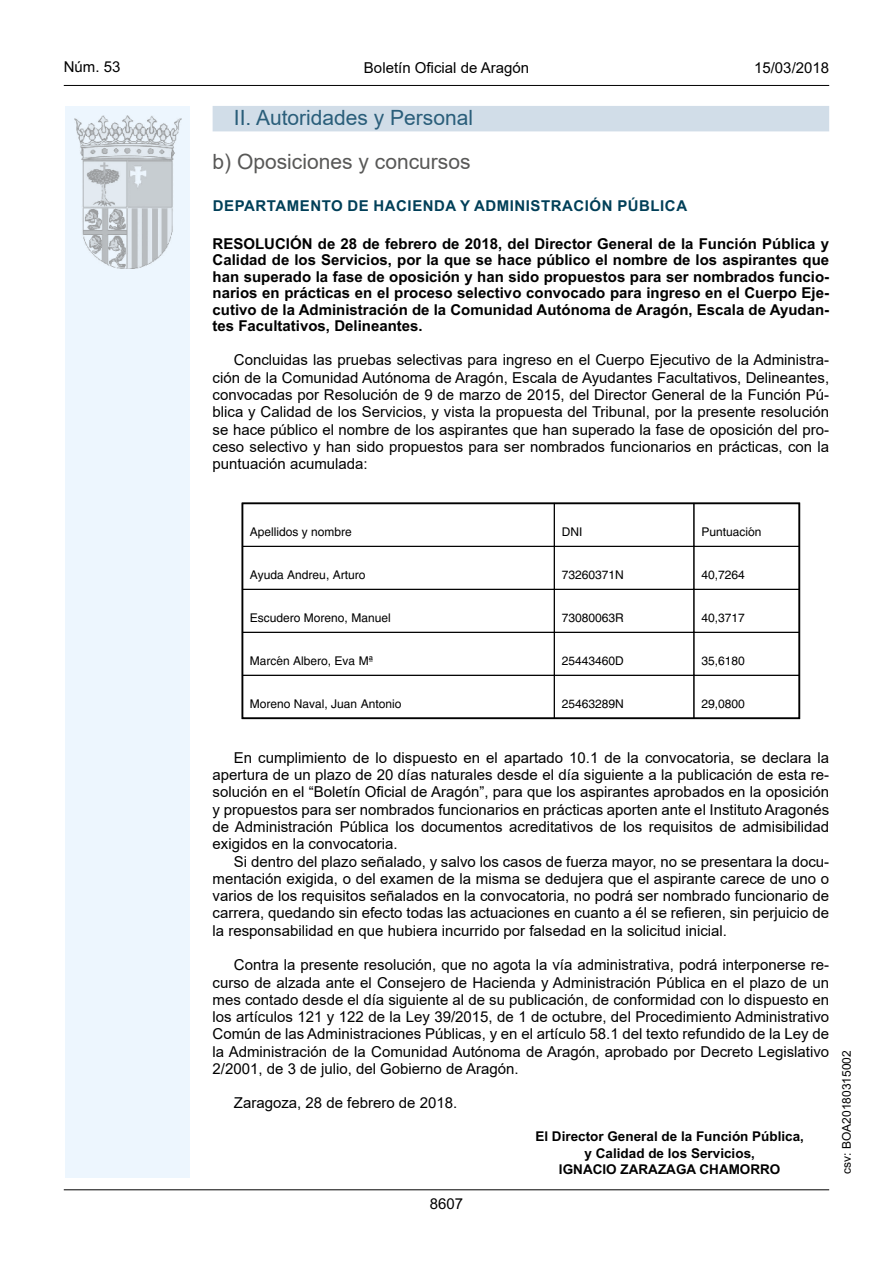
<style>
.page{position:relative;width:893px;height:1263px;background:#fff}
.page>*{position:absolute;margin:0;border:0;box-sizing:border-box;transform-origin:0 0}
.Titulo_sec{font:21px "Arial";color:#2a5e7a}
.Sub_Seccion{font:21px "Arial";color:#585857}
.inicio_de_parrafo{font:15px/17.2px "Arial";color:#000;text-align:justify}
.Titulo_text{font:700 15px/16.5px "Arial";color:#000;text-align:justify}
.emisor_text{font:700 15px "Arial";letter-spacing:.035em;color:#003f58}
.estilo_head-c{font:15px "Arial";color:#000}
.estilo_head-d{font:15px "Arial MT2";color:#000}
.estilo_head-i{font:15px "Arial MT2";color:#000}
.numero_pagina{font:15px "Arial MT2";color:#000}
.firma_der{font:700 13.5px "Arial";color:#000}
.t1{font:12px "Helvetica";color:#000}
.estilo_head-i-2{font:12px "Arial MT2";color:#000}
</style>
<div class="page">
<div style="left:65px;top:106px;width:125px;height:1072px;background:#edf6fe"></div>
<img style="left:75px;top:115px;width:106px;height:153px">
<hr style="left:64px;top:85px;width:765px;height:1px;background:#000">
<hr style="left:64px;top:1189px;width:765px;height:1px;background:#000">
<div style="left:213px;top:106px;width:616px;height:25px;background:#d1dde8"></div>
<div style="left:554px;top:503px;width:140px;height:44px;border:1px solid #000"></div>
<div style="left:693px;top:503px;width:107px;height:44px;border:1px solid #000"></div>
<div style="left:242px;top:546px;width:313px;height:44px;border:1px solid #000"></div>
<div style="left:554px;top:546px;width:140px;height:44px;border:1px solid #000"></div>
<div style="left:693px;top:546px;width:107px;height:44px;border:1px solid #000"></div>
<div style="left:242px;top:589px;width:313px;height:44px;border:1px solid #000"></div>
<div style="left:554px;top:589px;width:140px;height:44px;border:1px solid #000"></div>
<div style="left:693px;top:589px;width:107px;height:44px;border:1px solid #000"></div>
<div style="left:242px;top:632px;width:313px;height:44px;border:1px solid #000"></div>
<div style="left:554px;top:632px;width:140px;height:44px;border:1px solid #000"></div>
<div style="left:693px;top:632px;width:107px;height:44px;border:1px solid #000"></div>
<div style="left:242px;top:675px;width:313px;height:44px;border:1px solid #000"></div>
<div style="left:554px;top:675px;width:140px;height:44px;border:1px solid #000"></div>
<div style="left:693px;top:675px;width:107px;height:44px;border:1px solid #000"></div>
<div style="left:242px;top:503px;width:558px;height:216px;border:2px solid #000"></div>
<p class="estilo_head-i" style="left:64px;top:57px;width:58px">Núm. 53</p>
<p class="estilo_head-c" style="left:364px;top:57px;width:167px">Boletín Oficial de Aragón</p>
<p class="estilo_head-d" style="left:754px;top:57px;width:77px">15/03/2018</p>
<p class="Titulo_sec" style="left:234px;top:103px;width:241px">II. Autoridades y Personal</p>
<p class="Sub_Seccion" style="left:213px;top:147px;width:259px">b) Oposiciones y concursos</p>
<p class="emisor_text" style="left:213px;top:195px;width:476px">DEPARTAMENTO DE HACIENDA Y ADMINISTRACIÓN PÚBLICA</p>
<p class="Titulo_text" style="left:213px;top:236px;width:618px">RESOLUCIÓN de 28 de febrero de 2018, del Director General de la Función Pública y Calidad de los Servicios, por la que se hace público el nombre de los aspirantes que han superado la fase de oposición y han sido propuestos para ser nombrados funcio&shy;narios en prácticas en el proceso selectivo convocado para ingreso en el Cuerpo Eje&shy;cutivo de la Administración de la Comunidad Autónoma de Aragón, Escala de Ayudan&shy;tes Facultativos, Delineantes.</p>
<p class="inicio_de_parrafo" style="left:213px;top:351px;width:618px;text-indent:21px">Concluidas las pruebas selectivas para ingreso en el Cuerpo Ejecutivo de la Administra&shy;ción de la Comunidad Autónoma de Aragón, Escala de Ayudantes Facultativos, Delineantes, convocadas por Resolución de 9 de marzo de 2015, del Director General de la Función Pú&shy;blica y Calidad de los Servicios, y vista la propuesta del Tribunal, por la presente resolución se hace público el nombre de los aspirantes que han superado la fase de oposición del pro&shy;ceso selectivo y han sido propuestos para ser nombrados funcionarios en prácticas, con la puntuación acumulada:</p>
<p class="t1" style="left:250px;top:525px;width:104px">Apellidos y nombre</p>
<p class="t1" style="left:562px;top:525px;width:22px">DNI</p>
<p class="t1" style="left:701px;top:525px;width:62px">Puntuación</p>
<p class="t1" style="left:250px;top:568px;width:117px">Ayuda Andreu, Arturo</p>
<p class="t1" style="left:562px;top:568px;width:64px">73260371N</p>
<p class="t1" style="left:701px;top:568px;width:45px">40,7264</p>
<p class="t1" style="left:250px;top:611px;width:142px">Escudero Moreno, Manuel</p>
<p class="t1" style="left:562px;top:611px;width:64px">73080063R</p>
<p class="t1" style="left:701px;top:611px;width:45px">40,3717</p>
<p class="t1" style="left:250px;top:654px;width:125px">Marcén Albero, Eva Mª</p>
<p class="t1" style="left:562px;top:654px;width:64px">25443460D</p>
<p class="t1" style="left:701px;top:654px;width:45px">35,6180</p>
<p class="t1" style="left:250px;top:697px;width:153px">Moreno Naval, Juan Antonio</p>
<p class="t1" style="left:562px;top:697px;width:64px">25463289N</p>
<p class="t1" style="left:701px;top:697px;width:45px">29,0800</p>
<p class="inicio_de_parrafo" style="left:213px;top:749px;width:618px;text-indent:21px">En cumplimiento de lo dispuesto en el apartado 10.1 de la convocatoria, se declara la apertura de un plazo de 20 días naturales desde el día siguiente a la publicación de esta re&shy;solución en el “Boletín Oficial de Aragón”, para que los aspirantes aprobados en la oposición y propuestos para ser nombrados funcionarios en prácticas aporten ante el Instituto Aragonés de Administración Pública los documentos acreditativos de los requisitos de admisibilidad exigidos en la convocatoria.</p>
<p class="inicio_de_parrafo" style="left:213px;top:852px;width:618px;text-indent:21px">Si dentro del plazo señalado, y salvo los casos de fuerza mayor, no se presentara la docu&shy;mentación exigida, o del examen de la misma se dedujera que el aspirante carece de uno o varios de los requisitos señalados en la convocatoria, no podrá ser nombrado funcionario de carrera, quedando sin efecto todas las actuaciones en cuanto a él se refieren, sin perjuicio de la responsabilidad en que hubiera incurrido por falsedad en la solicitud inicial.</p>
<p class="inicio_de_parrafo" style="left:213px;top:956px;width:618px;text-indent:21px">Contra la presente resolución, que no agota la vía administrativa, podrá interponerse re&shy;curso de alzada ante el Consejero de Hacienda y Administración Pública en el plazo de un mes contado desde el día siguiente al de su publicación, de conformidad con lo dispuesto en los artículos 121 y 122 de la Ley 39/2015, de 1 de octubre, del Procedimiento Administrativo Común de las Administraciones Públicas, y en el artículo 58.1 del texto refundido de la Ley de la Administración de la Comunidad Autónoma de Aragón, aprobado por Decreto Legislativo 2/2001, de 3 de julio, del Gobierno de Aragón.</p>
<p class="inicio_de_parrafo" style="left:234px;top:1094px;width:225px">Zaragoza, 28 de febrero de 2018.</p>
<p class="firma_der" style="left:535px;top:1127px;width:270px">El Director General de la Función Pública,</p>
<p class="firma_der" style="left:585px;top:1144px;width:172px">y Calidad de los Servicios,</p>
<p class="firma_der" style="left:559px;top:1160px;width:223px">IGNACIO ZARAZAGA CHAMORRO</p>
<p class="numero_pagina" style="left:430px;top:1193px;width:35px">8607</p>
<p class="estilo_head-i-2" style="left:838px;top:1174px;width:125px;rotate:-90deg">csv: BOA20180315002</p>
</div>
